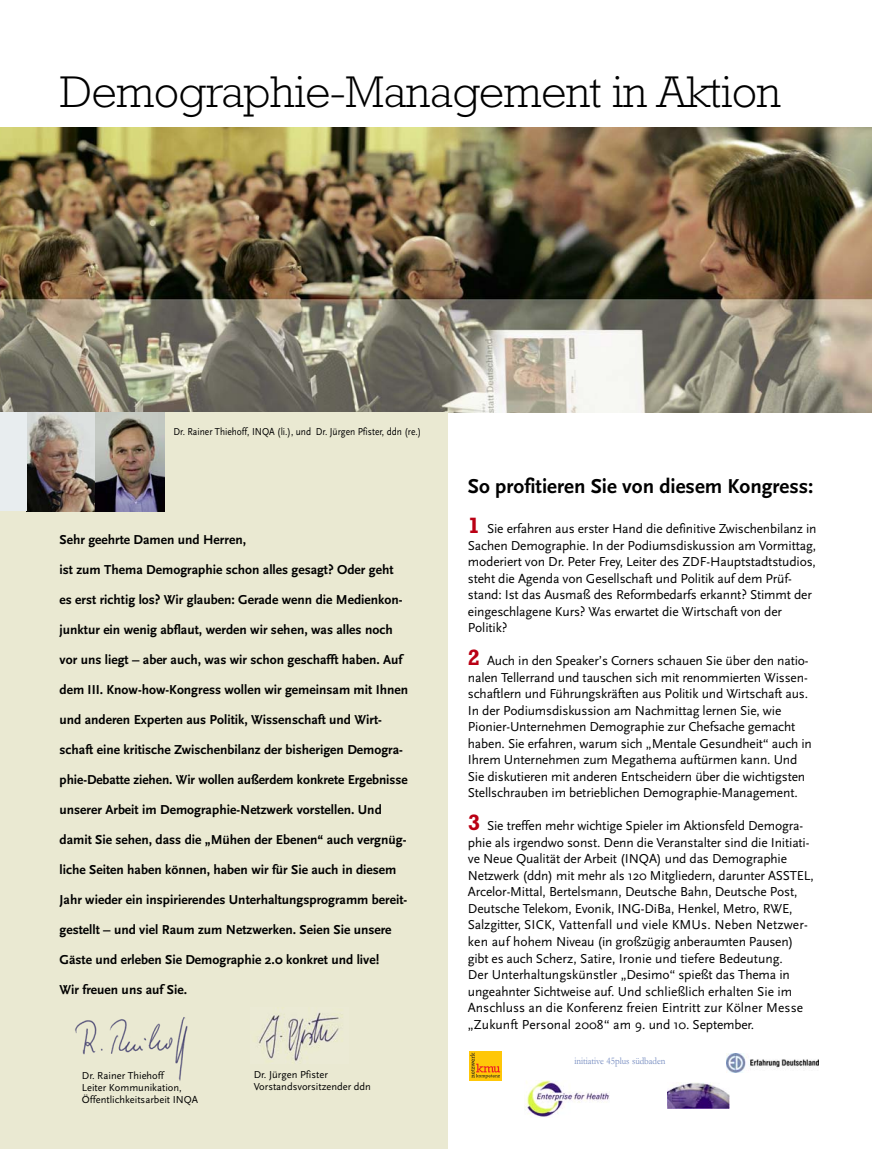
<style>
.page{position:relative;width:872px;height:1149px;background:#fff}
.page>*{position:absolute;margin:0;border:0;box-sizing:border-box;transform-origin:0 0}
.t1{font:300 45px "Rockwell Std";letter-spacing:-.005em;color:#000}
.t2{font:700 21px "Scala Sans";color:#000}
.t3{font:13.5px/16.5px "Scala Sans";letter-spacing:-.01em;color:#000}
.t4{font:700 13.5px "Scala Sans";color:#000}
.t5{font:10.5px/12px "Scala Sans";color:#000}
.t6{font:10.5px "Scala Sans";color:#000;scale:.9 1}
.t7{font:10.05px "Garamond";color:#7087be;scale:.9 1}
.s1{font-family:"Rockwell Std";font-weight:700;font-size:22.5px;color:#ba0014}
</style>
<div class="page">
<img style="left:0;top:128px;width:872px;height:284px">
<div style="left:0;top:412px;width:447px;height:736px;background:#eae9d2"></div>
<img style="left:26px;top:412px;width:138px;height:99px">
<div style="left:0;top:412px;width:26px;height:99px;background:#e8edef"></div>
<img style="left:75px;top:1017px;width:113px;height:63px">
<img style="left:259px;top:1012px;width:80px;height:49px">
<img style="left:524px;top:1080px;width:86px;height:37px">
<svg style="left:470px;top:1051px;width:32px;height:28px"></svg>
<svg style="left:470px;top:1052px;width:30px;height:25px"></svg>
<img style="left:727px;top:1053px;width:91px;height:19px">
<img style="left:667px;top:1082px;width:62px;height:26px">
<h1 class="t1" style="left:60px;top:77px;width:722px">Demographie-Management in Aktion</h1>
<p class="t6" style="left:174px;top:427px;width:277px">Dr. Rainer Thiehoff, INQA (li.), und Dr. Jürgen Pfister, ddn (re.)</p>
<p class="t4" style="left:60px;top:534px;width:188px">Sehr geehrte Damen und Herren,</p>
<p class="t4" style="left:60px;top:564px;width:335px">ist zum Thema Demographie schon alles gesagt? Oder geht</p>
<p class="t4" style="left:60px;top:594px;width:344px">es erst richtig los? Wir glauben: Gerade wenn die Medienkon-</p>
<p class="t4" style="left:60px;top:624px;width:335px">junktur ein wenig abflaut, werden wir sehen, was alles noch</p>
<p class="t4" style="left:60px;top:654px;width:344px">vor uns liegt – aber auch, was wir schon geschafft haben. Auf</p>
<p class="t4" style="left:60px;top:684px;width:350px">dem III. Know-how-Kongress wollen wir gemeinsam mit Ihnen</p>
<p class="t4" style="left:60px;top:714px;width:324px">und anderen Experten aus Politik, Wissenschaft und Wirt-</p>
<p class="t4" style="left:60px;top:744px;width:345px">schaft eine kritische Zwischenbilanz der bisherigen Demogra-</p>
<p class="t4" style="left:60px;top:774px;width:349px">phie-Debatte ziehen. Wir wollen außerdem konkrete Ergebnisse</p>
<p class="t4" style="left:60px;top:804px;width:324px">unserer Arbeit im Demographie-Netzwerk vorstellen. Und</p>
<p class="t4" style="left:60px;top:834px;width:348px">damit Sie sehen, dass die „Mühen der Ebenen“ auch vergnüg-</p>
<p class="t4" style="left:60px;top:864px;width:338px">liche Seiten haben können, haben wir für Sie auch in diesem</p>
<p class="t4" style="left:60px;top:894px;width:349px">Jahr wieder ein inspirierendes Unterhaltungsprogramm bereit-</p>
<p class="t4" style="left:60px;top:924px;width:333px">gestellt – und viel Raum zum Netzwerken. Seien Sie unsere</p>
<p class="t4" style="left:60px;top:954px;width:321px">Gäste und erleben Sie Demographie 2.0 konkret und live!</p>
<p class="t4" style="left:60px;top:984px;width:129px">Wir freuen uns auf Sie.</p>
<p class="t5" style="left:82px;top:1069px;width:118px">Dr. Rainer Thiehoff<br>Leiter Kommunikation,<br>Öffentlichkeitsarbeit INQA</p>
<p class="t5" style="left:254px;top:1069px;width:119px">Dr. Jürgen Pfister<br>Vorstandsvorsitzender ddn</p>
<h2 class="t2" style="left:468px;top:477px;width:347px">So profitieren Sie von diesem Kongress:</h2>
<p class="t3" style="left:468px;top:521px;width:350px"><span class="s1">1</span> Sie erfahren aus erster Hand die definitive Zwischenbilanz in Sachen Demographie. In der Podiumsdiskussion am Vormittag, moderiert von Dr. Peter Frey, Leiter des ZDF-Hauptstadtstudios, steht die Agenda von Gesellschaft und Politik auf dem Prüf&shy;stand: Ist das Ausmaß des Reformbedarfs erkannt? Stimmt der eingeschlagene Kurs? Was erwartet die Wirtschaft von der Politik?</p>
<p class="t3" style="left:468px;top:653px;width:345px"><span class="s1">2</span> Auch in den Speaker’s Corners schauen Sie über den natio&shy;nalen Tellerrand und tauschen sich mit renommierten Wissen&shy;schaftlern und Führungskräften aus Politik und Wirtschaft aus.<br>In der Podiumsdiskussion am Nachmittag lernen Sie, wie Pionier-Unternehmen Demographie zur Chefsache gemacht haben. Sie erfahren, warum sich „Mentale Gesundheit“ auch in Ihrem Unternehmen zum Megathema auftürmen kann. Und Sie diskutieren mit anderen Entscheidern über die wichtigsten Stellschrauben im betrieblichen Demographie-Management.</p>
<p class="t3" style="left:468px;top:818px;width:347px"><span class="s1">3</span> Sie treffen mehr wichtige Spieler im Aktionsfeld Demogra&shy;phie als irgendwo sonst. Denn die Veranstalter sind die Initiati&shy;ve Neue Qualität der Arbeit (INQA) und das Demographie Netzwerk (ddn) mit mehr als 120 Mitgliedern, darunter ASSTEL, Arcelor-Mittal, Bertelsmann, Deutsche Bahn, Deutsche Post, Deutsche Telekom, Evonik, ING-DiBa, Henkel, Metro, RWE, Salzgitter, SICK, Vattenfall und viele KMUs. Neben Netzwer&shy;ken auf hohem Niveau (in großzügig anberaumten Pausen) gibt es auch Scherz, Satire, Ironie und tiefere Bedeutung.<br>Der Unterhaltungskünstler „Desimo“ spießt das Thema in ungeahnter Sichtweise auf. Und schließlich erhalten Sie im Anschluss an die Konferenz freien Eintritt zur Kölner Messe „Zukunft Personal 2008“ am 9. und 10. September.</p>
<p class="t7" style="left:574px;top:1053px;width:103px">initiative 45plus südbaden</p>
</div>
